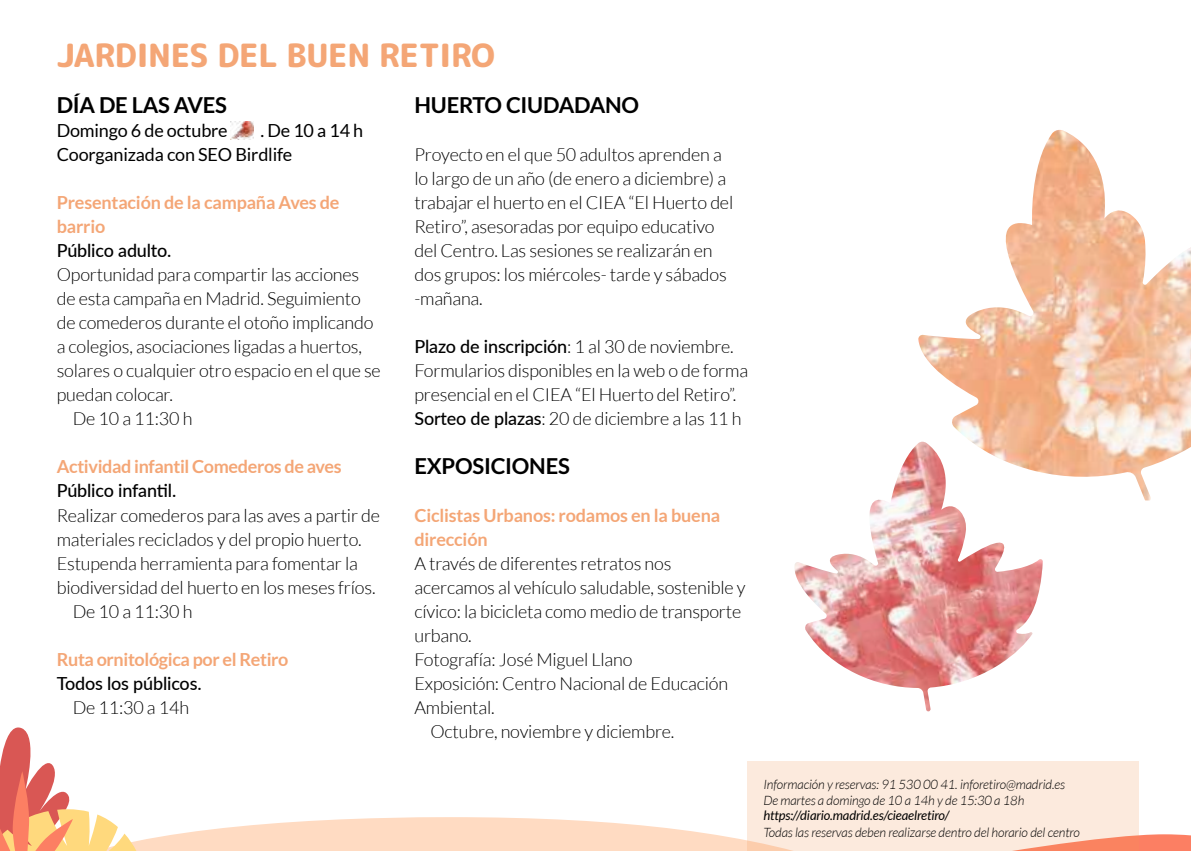
<style>
.page{position:relative;width:1191px;height:851px;background:#fff}
.page>*{position:absolute;margin:0;border:0;box-sizing:border-box;transform-origin:0 0}
.t1{font:800 32px "Rounded Mplus 1 c";letter-spacing:-.01em;color:#f4a676}
.t2{font:700 22px "Lato";letter-spacing:-.01em;color:#000}
.t3{font:300 18px/24px "Lato";letter-spacing:-.01em;color:#000}
.t4{font:700 18px/24px "Lato";letter-spacing:-.01em;color:#f4a676}
.t5{font:18px/24px "Lato";letter-spacing:-.01em;color:#000}
.t6{font:500 18px "Lato";letter-spacing:-.01em;color:#000}
.t7{font:italic 300 13px/15.6px "Lato";letter-spacing:-.01em;color:#000}
.t8{font:italic 13px "Lato";letter-spacing:-.01em;color:#000}
.s1{font-weight:500}
</style>
<div class="page">
<svg style="left:0;top:727px;width:747px;height:123px"></svg>
<svg style="left:1138px;top:834px;width:53px;height:16px"></svg>
<img style="left:918px;top:130px;width:273px;height:370px">
<img style="left:794px;top:441px;width:248px;height:270px">
<img style="left:231px;top:121px;width:22px;height:19px">
<div style="left:747px;top:761px;width:391px;height:89px;background:#fceadd"></div>
<h1 class="t1" style="left:57px;top:32px;width:440px">JARDINES DEL BUEN RETIRO</h1>
<p class="t2" style="left:57px;top:93px;width:172px">DÍA DE LAS AVES</p>
<p class="t5" style="left:57px;top:119px;width:172px">Domingo 6 de octubre</p>
<p class="t2" style="left:414px;top:93px;width:226px">HUERTO CIUDADANO</p>
<p class="t3" style="left:414px;top:143px;width:320px">Proyecto en el que 50 adultos aprenden a lo largo de un año (de enero a diciembre) a trabajar el huerto en el CIEA “El Huerto del Retiro”, asesoradas por equipo educativo del Centro. Las sesiones se realizarán en dos grupos: los miércoles- tarde y sábados -mañana.</p>
<p class="t3" style="left:414px;top:335px;width:335px"><span class="s1">Plazo de inscripción</span>: 1 al 30 de noviembre.<br>Formularios disponibles en la web o de forma presencial en el CIEA “El Huerto del Retiro”.<br><span class="s1">Sorteo de plazas</span>: 20 de diciembre a las 11 h</p>
<p class="t2" style="left:414px;top:453px;width:157px">EXPOSICIONES</p>
<p class="t4" style="left:414px;top:502px;width:307px">Ciclistas Urbanos: rodamos en la buena dirección</p>
<p class="t3" style="left:414px;top:551px;width:258px">A través de diferentes retratos nos</p>
<p class="t3" style="left:414px;top:575px;width:333px">acercamos al vehículo saludable, sostenible y</p>
<p class="t3" style="left:414px;top:599px;width:328px">cívico: la bicicleta como medio de transporte</p>
<p class="t3" style="left:414px;top:623px;width:59px">urbano.</p>
<p class="t3" style="left:414px;top:647px;width:219px">Fotografía: José Miguel Llano</p>
<p class="t3" style="left:414px;top:671px;width:315px">Exposición: Centro Nacional de Educación</p>
<p class="t3" style="left:414px;top:695px;width:82px">Ambiental.</p>
<p class="t3" style="left:430px;top:719px;width:245px">Octubre, noviembre y diciembre.</p>
<p class="t5" style="left:57px;top:119px;width:308px;text-indent:204px">. De 10 a 14 h<br>Coorganizada con SEO Birdlife</p>
<p class="t4" style="left:57px;top:190px;width:284px">Presentación de la campaña Aves de barrio</p>
<p class="t6" style="left:57px;top:238px;width:116px">Público adulto.</p>
<p class="t3" style="left:57px;top:263px;width:304px">Oportunidad para compartir las acciones</p>
<p class="t3" style="left:57px;top:287px;width:305px">de esta campaña en Madrid. Seguimiento</p>
<p class="t3" style="left:57px;top:311px;width:318px">de comederos durante el otoño implicando</p>
<p class="t3" style="left:57px;top:335px;width:307px">a colegios, asociaciones ligadas a huertos,</p>
<p class="t3" style="left:57px;top:359px;width:325px">solares o cualquier otro espacio en el que se</p>
<p class="t3" style="left:57px;top:383px;width:118px">puedan colocar.</p>
<p class="t3" style="left:73px;top:407px;width:121px">De 10 a 11:30 h</p>
<p class="t4" style="left:57px;top:454px;width:286px">Actividad infantil Comederos de aves</p>
<p class="t6" style="left:57px;top:478px;width:121px">Público infantil.</p>
<p class="t3" style="left:57px;top:503px;width:325px">Realizar comederos para las aves a partir de</p>
<p class="t3" style="left:57px;top:527px;width:307px">materiales reciclados y del propio huerto.</p>
<p class="t3" style="left:57px;top:551px;width:303px">Estupenda herramienta para fomentar la</p>
<p class="t3" style="left:57px;top:575px;width:320px">biodiversidad del huerto en los meses fríos.</p>
<p class="t3" style="left:73px;top:599px;width:121px">De 10 a 11:30 h</p>
<p class="t4" style="left:57px;top:646px;width:233px">Ruta ornitológica por el Retiro</p>
<p class="t6" style="left:57px;top:670px;width:146px">Todos los públicos.</p>
<p class="t3" style="left:73px;top:695px;width:118px">De 11:30 a 14h</p>
<p class="t7" style="left:763px;top:777px;width:303px">Información y reservas: 91 530 00 41. inforetiro@madrid.es<br>De martes a domingo de 10 a 14h y de 15:30 a 18h</p>
<p class="t8" style="left:763px;top:808px;width:187px">https://diario.madrid.es/cieaelretiro/</p>
<p class="t7" style="left:763px;top:825px;width:318px">Todas las reservas deben realizarse dentro del horario del centro</p>
</div>
